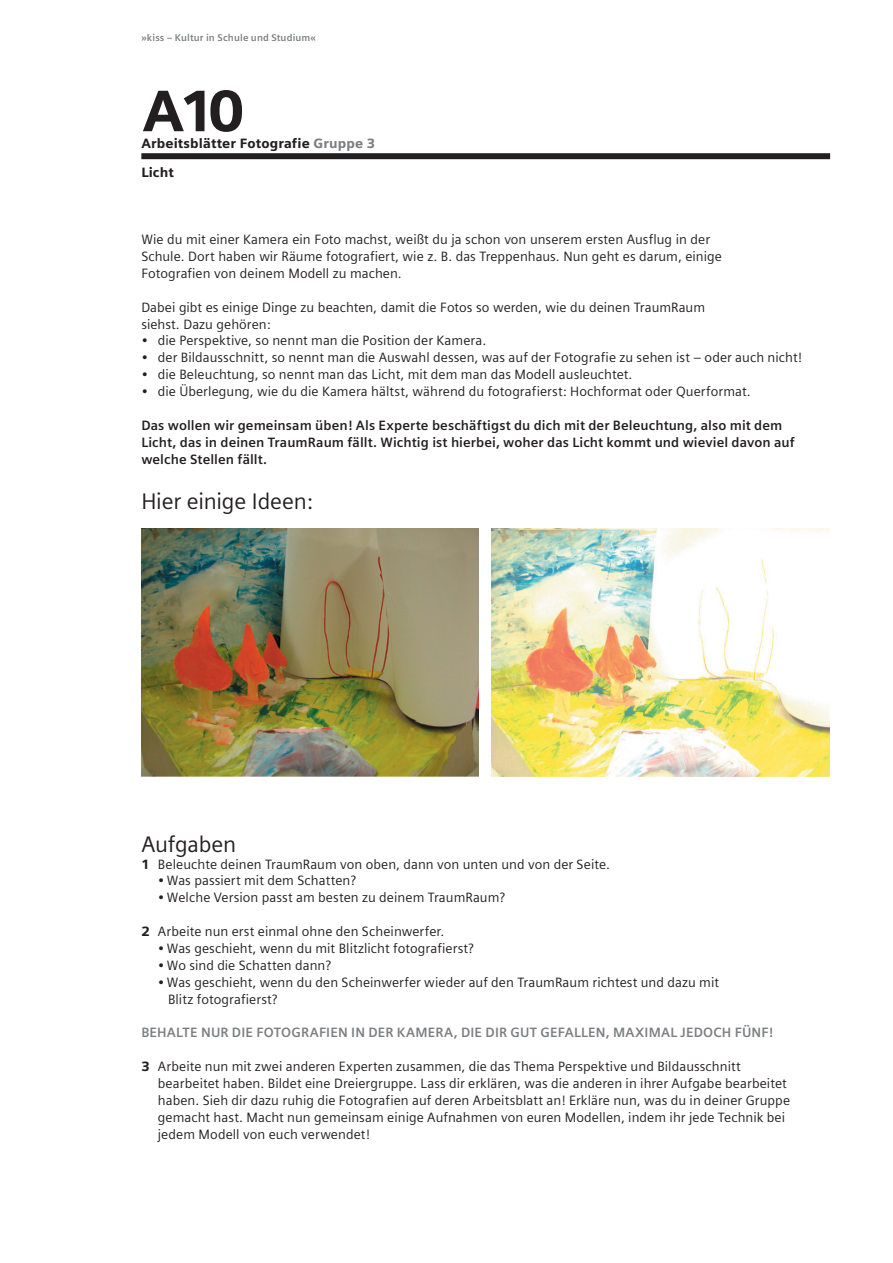
<style>
.page{position:relative;width:893px;height:1263px;background:#fff}
.page>*{position:absolute;margin:0;border:0;box-sizing:border-box;transform-origin:0 0}
.t1{font:900 58.5px "Siemens Sans";color:#231f20}
.t2{font:22.5px "Siemens Sans";letter-spacing:-.01em;color:#231f20}
.t3{font:13.5px/16.8px "Siemens Sans";color:#231f20}
.t4{font:700 13.5px/16.8px "Siemens Sans";letter-spacing:.005em;color:#231f20}
.t5{font:700 13.5px "Siemens Sans";letter-spacing:.015em;color:#7b7d80}
.t6{font:900 13.5px "Siemens Sans";letter-spacing:.01em;color:#231f20}
.t7{font:700 9.75px "Siemens Sans";letter-spacing:.015em;color:#7b7d80}
.s1{color:#7b7d80}
.s2{font-weight:900}
</style>
<div class="page">
<img style="left:141px;top:529px;width:338px;height:247px">
<img style="left:491px;top:529px;width:338px;height:247px">
<div style="left:141px;top:153px;width:689px;height:6px;background:#231f20"></div>
<p class="t7" style="left:141px;top:34px;width:176px">»kiss – Kultur in Schule und Studium«</p>
<p class="t1" style="left:142px;top:88px;width:104px">A10</p>
<p class="t6" style="left:141px;top:167px;width:34px">Licht</p>
<p class="t6" style="left:141px;top:138px;width:235px">Arbeitsblätter Fotografie <span class="s1">Gruppe 3</span></p>
<p class="t3" style="left:141px;top:232px;width:582px">Wie du mit einer Kamera ein Foto machst, weißt du ja schon von unserem ersten Ausflug in der<br>Schule. Dort haben wir Räume fotografiert, wie z. B. das Treppenhaus. Nun geht es darum, einige<br>Fotografien von deinem Modell zu machen.</p>
<p class="t3" style="left:141px;top:300px;width:565px">Dabei gibt es einige Dinge zu beachten, damit die Fotos so werden, wie du deinen TraumRaum siehst. Dazu gehören:</p>
<p class="t3" style="left:141px;top:334px;width:346px">• die Perspektive, so nennt man die Position der Kamera.</p>
<p class="t3" style="left:141px;top:350px;width:662px">• der Bildausschnitt, so nennt man die Auswahl dessen, was auf der Fotografie zu sehen ist – oder auch nicht!</p>
<p class="t3" style="left:141px;top:367px;width:492px">• die Beleuchtung, so nennt man das Licht, mit dem man das Modell ausleuchtet.</p>
<p class="t3" style="left:141px;top:384px;width:611px">• die Überlegung, wie du die Kamera hältst, während du fotografierst: Hochformat oder Querformat.</p>
<p class="t4" style="left:141px;top:418px;width:654px">Das wollen wir gemeinsam üben! Als Experte beschäftigst du dich mit der Beleuchtung, also mit dem<br>Licht, das in deinen TraumRaum fällt. Wichtig ist hierbei, woher das Licht kommt und wieviel davon auf welche Stellen fällt.</p>
<p class="t2" style="left:141px;top:492px;width:173px">Hier einige Ideen:</p>
<p class="t2" style="left:141px;top:835px;width:96px">Aufgaben</p>
<p class="t3" style="left:141px;top:857px;width:470px"><span class="s2">1</span> Beleuchte deinen TraumRaum von oben, dann von unten und von der Seite.</p>
<p class="t3" style="left:158px;top:874px;width:199px">• Was passiert mit dem Schatten?</p>
<p class="t3" style="left:158px;top:890px;width:348px">• Welche Version passt am besten zu deinem TraumRaum?</p>
<p class="t3" style="left:141px;top:924px;width:305px"><span class="s2">2</span> Arbeite nun erst einmal ohne den Scheinwerfer.</p>
<p class="t3" style="left:158px;top:941px;width:317px">• Was geschieht, wenn du mit Blitzlicht fotografierst?</p>
<p class="t3" style="left:158px;top:958px;width:175px">• Wo sind die Schatten dann?</p>
<p class="t3" style="left:168px;top:975px;width:552px;text-indent:-10px">• Was geschieht, wenn du den Scheinwerfer wieder auf den TraumRaum richtest und dazu mit<br>Blitz fotografierst?</p>
<p class="t5" style="left:141px;top:1027px;width:633px">BEHALTE NUR DIE FOTOGRAFIEN IN DER KAMERA, DIE DIR GUT GEFALLEN, MAXIMAL JEDOCH FÜNF!</p>
<p class="t3" style="left:158px;top:1059px;width:633px;text-indent:-16px"><span class="s2">3</span> Arbeite nun mit zwei anderen Experten zusammen, die das Thema Perspektive und Bildausschnitt bearbeitet haben. Bildet eine Dreiergruppe. Lass dir erklären, was die anderen in ihrer Aufgabe bearbeitet haben. Sieh dir dazu ruhig die Fotografien auf deren Arbeitsblatt an! Erkläre nun, was du in deiner Gruppe gemacht hast. Macht nun gemeinsam einige Aufnahmen von euren Modellen, indem ihr jede Technik bei jedem Modell von euch verwendet!</p>
</div>
